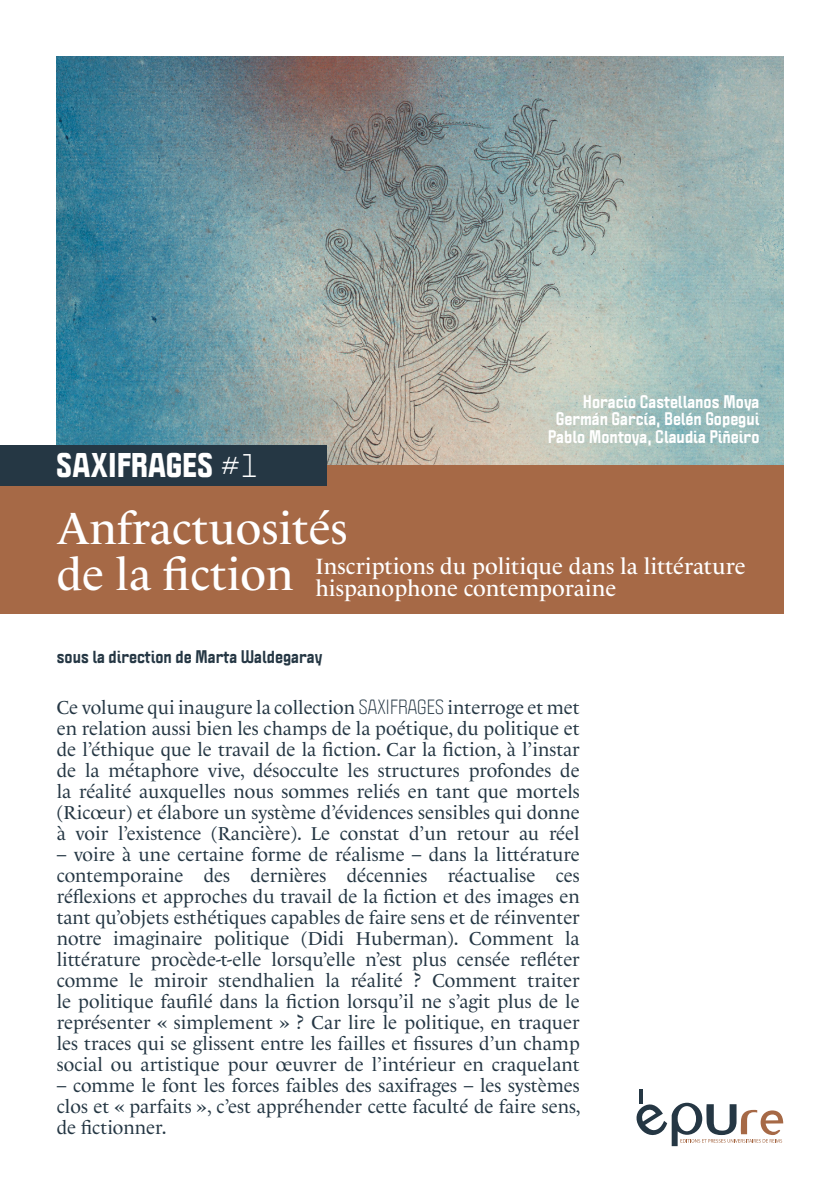
<style>
.page{position:relative;width:840px;height:1191px;background:#fff}
.page>*{position:absolute;margin:0;border:0;box-sizing:border-box;transform-origin:0 0}
.t1{font:45.4px/45.4px "Le Monde Livre Cla Std";color:#fff}
.t2{font:900 30px "Politica";color:#fff}
.t3{font:22.6px/22.6px "Le Monde Livre Cla Std";color:#fff}
.t4{font:19px/21px "Le Monde Livre Cla Std";color:#253744;text-align:justify}
.t5{font:800 16px/17.8px "Politica";color:#fff;text-align:right}
.t6{font:800 16px "Politica";color:#253744}
.s1{font-weight:400}
.s2{font-family:"Politica";font-size:18px}
</style>
<div class="page">
<hr style="left:639px;top:1089px;width:3px;height:15px;background:#253744">
<svg style="left:636px;top:1102px;width:146px;height:44px"></svg>
<img style="left:57px;top:57px;width:725px;height:409px">
<div style="left:0;top:466px;width:782px;height:148px;background:#a66946"></div>
<div style="left:0;top:445px;width:326px;height:41px;background:#253744"></div>
<h2 class="t2" style="left:56px;top:442px;width:202px">SAXIFRAGES <span class="s1">#1</span></h2>
<p class="t5" style="left:547px;top:392px;width:213px">Horacio Castellanos Moya<br>Germán García, Belén Gopegui<br>Pablo Montoya, Claudia Piñeiro</p>
<h1 class="t1" style="left:57px;top:506px;width:292px">Anfractuosités de la fiction</h1>
<p class="t3" style="left:315px;top:555px;width:431px">Inscriptions du politique dans la littérature hispanophone contemporaine</p>
<p class="t6" style="left:57px;top:645px;width:267px">sous la direction de Marta Waldegaray</p>
<p class="t4" style="left:57px;top:697px;width:524px">Ce volume qui inaugure la collection <span class="s2">SAXIFRAGES</span> interroge et met en relation aussi bien les champs de la poétique, du politique et de l’éthique que le travail de la fiction. Car la fiction, à l’instar de la métaphore vive, désocculte les structures profondes de la réalité auxquelles nous sommes reliés en tant que mortels (Ricœur) et élabore un système d’évidences sensibles qui donne à voir l’existence (Rancière). Le constat d’un retour au réel</p>
<p class="t4" style="left:57px;top:844px;width:524px">– voire à une certaine forme de réalisme – dans la littérature contemporaine des dernières décennies réactualise ces réflexions et approches du travail de la fiction et des images en tant qu’objets esthétiques capables de faire sens et de réinventer notre imaginaire politique (Didi Huberman). Comment la littérature procède-t-elle lorsqu’elle n’est plus censée refléter comme le miroir stendhalien la réalité ? Comment traiter le politique faufilé dans la fiction lorsqu’il ne s’agit plus de le représenter « simplement » ? Car lire le politique, en traquer les traces qui se glissent entre les failles et fissures d’un champ social ou artistique pour œuvrer de l’intérieur en craquelant</p>
<p class="t4" style="left:57px;top:1075px;width:525px">– comme le font les forces faibles des saxifrages – les systèmes clos et « parfaits », c’est appréhender cette faculté de faire sens, de fictionner.</p>
</div>
